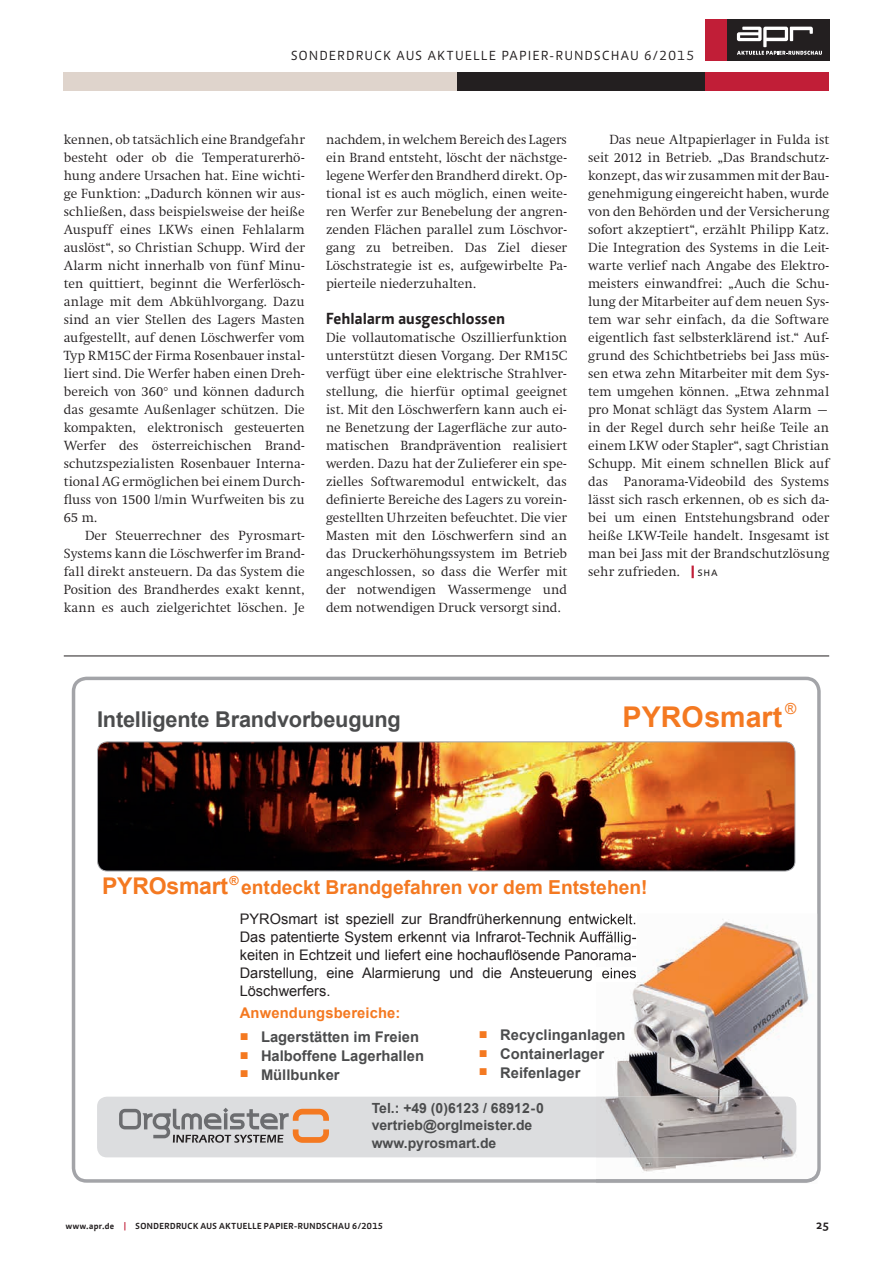
<style>
.page{position:relative;width:893px;height:1263px;background:#fff}
.page>*{position:absolute;margin:0;border:0;box-sizing:border-box;transform-origin:0 0}
.t1{font:700 28.65px "Arial";color:#f47921}
.t2{font:700 22.95px "Arial";letter-spacing:-.01em;color:#f47921}
.t3{font:700 21.75px "Arial";letter-spacing:-.01em;color:#4b4c4d}
.t4{font:700 19.2px "Arial";color:#f47921}
.t5{font:700 16.5px "Caput";color:#231f20}
.t6{font:15.3px "Arial";color:#f47921}
.t7{font:700 14.7px "Arial";color:#4b4c4d}
.t8{font:700 14.7px "Arial";letter-spacing:.01em;color:#f47921}
.t9{font:14.55px/18px "Arial";color:#231f20;text-align:justify}
.t10{font:700 13.95px/17.5px "Arial";color:#4b4c4d}
.t11{font:300 13.5px/18px "Swift LT Pro";letter-spacing:.005em;color:#231f20;text-align:justify}
.t12{font:13.5px "Caput";letter-spacing:.115em;color:#231f20}
.t13{font:700 12px "Caput Smallcaps";color:#231f20}
.t14{font:700 9px "Caput";letter-spacing:.05em;color:#231f20}
.s1{font-family:"Caput";font-weight:800;color:#c11e37}
.s2{font-family:"Caput Smallcaps";font-weight:400;font-size:12px}
.s3{color:#c11e37}
</style>
<div class="page">
<div style="left:64px;top:72px;width:394px;height:18px;background:#dfd4cc"></div>
<div style="left:457px;top:72px;width:249px;height:18px;background:#231f20"></div>
<div style="left:705px;top:72px;width:124px;height:18px;background:#c11e37"></div>
<hr style="left:64px;top:655px;width:765px;height:1px;background:#231f20">
<svg style="left:72px;top:677px;width:749px;height:506px"></svg>
<div style="left:97px;top:1097px;width:699px;height:60px;background:#dcdddf;border-radius:10px"></div>
<img style="left:98px;top:742px;width:697px;height:129px">
<div style="left:97px;top:741px;width:698px;height:130px;border:1px solid #a3a4a8;border-radius:10px"></div>
<svg style="left:119px;top:1108px;width:210px;height:35px"></svg>
<img style="left:596px;top:914px;width:221px;height:269px">
<img style="left:596px;top:1097px;width:200px;height:60px">
<img style="left:596px;top:914px;width:40px;height:13px">
<img style="left:596px;top:932px;width:40px;height:13px">
<img style="left:596px;top:950px;width:40px;height:10px">
<img style="left:596px;top:968px;width:40px;height:13px">
<div style="left:725px;top:19px;width:104px;height:42px;background:#231f20"></div>
<div style="left:705px;top:19px;width:21px;height:42px;background:#c11e37"></div>
<svg style="left:737px;top:27px;width:85px;height:28px"></svg>
<p class="t12" style="left:291px;top:48px;width:404px">SONDERDRUCK AUS AKTUELLE PAPIER-RUNDSCHAU 6/2015</p>
<p class="t11" style="left:64px;top:130px;width:242px">kennen, ob tatsächlich eine Brandgefahr besteht oder ob die Temperaturerhö&shy;hung andere Ursachen hat. Eine wichti&shy;ge Funktion: „Dadurch können wir aus&shy;schließen, dass beispielsweise der heiße Auspuff eines LKWs einen Fehlalarm auslöst“, so Christian Schupp. Wird der Alarm nicht innerhalb von fünf Minu&shy;ten quittiert, beginnt die Werferlösch&shy;anlage mit dem Abkühlvorgang. Dazu sind an vier Stellen des Lagers Masten aufgestellt, auf denen Löschwerfer vom Typ RM15C der Firma Rosenbauer instal&shy;liert sind. Die Werfer haben einen Dreh&shy;bereich von 360° und können dadurch das gesamte Außenlager schützen. Die kompakten, elektronisch gesteuerten Werfer des österreichischen Brand&shy;schutzspezialisten Rosenbauer Interna&shy;tional AG ermöglichen bei einem Durch&shy;fluss von 1500 l/min Wurfweiten bis zu 65 m.</p>
<p class="t11" style="left:64px;top:526px;width:242px;text-indent:21px">Der Steuerrechner des Pyrosmart-Systems kann die Löschwerfer im Brand&shy;fall direkt ansteuern. Da das System die Position des Brandherdes exakt kennt, kann es auch zielgerichtet löschen. Je</p>
<p class="t11" style="left:326px;top:130px;width:242px">nachdem, in welchem Bereich des Lagers ein Brand entsteht, löscht der nächstge&shy;legene Werfer den Brandherd direkt. Op&shy;tional ist es auch möglich, einen weite&shy;ren Werfer zur Benebelung der angren&shy;zenden Flächen parallel zum Löschvor&shy;gang zu betreiben. Das Ziel dieser Löschstrategie ist es, aufgewirbelte Pa&shy;pierteile niederzuhalten.</p>
<p class="t5" style="left:326px;top:308px;width:180px">Fehlalarm ausgeschlossen</p>
<p class="t11" style="left:326px;top:328px;width:242px">Die vollautomatische Oszillierfunktion unterstützt diesen Vorgang. Der RM15C verfügt über eine elektrische Strahlver&shy;stellung, die hierfür optimal geeignet ist. Mit den Löschwerfern kann auch ei&shy;ne Benetzung der Lagerfläche zur auto&shy;matischen Brandprävention realisiert werden. Dazu hat der Zulieferer ein spe&shy;zielles Softwaremodul entwickelt, das definierte Bereiche des Lagers zu vorein&shy;gestellten Uhrzeiten befeuchtet. Die vier Masten mit den Löschwerfern sind an das Druckerhöhungssystem im Betrieb angeschlossen, so dass die Werfer mit der notwendigen Wassermenge und dem notwendigen Druck versorgt sind.</p>
<p class="t11" style="left:588px;top:130px;width:242px;text-indent:21px">Das neue Altpapierlager in Fulda ist seit 2012 in Betrieb. „Das Brandschutz&shy;konzept, das wir zusammen mit der Bau&shy;genehmigung eingereicht haben, wurde von den Behörden und der Versicherung sofort akzeptiert“, erzählt Philipp Katz.<br>Die Integration des Systems in die Leit&shy;warte verlief nach Angabe des Elektro&shy;meisters einwandfrei: „Auch die Schu&shy;lung der Mitarbeiter auf dem neuen Sys&shy;tem war sehr einfach, da die Software eigentlich fast selbsterklärend ist.“ Auf&shy;grund des Schichtbetriebs bei Jass müs&shy;sen etwa zehn Mitarbeiter mit dem Sys&shy;tem umgehen können. „Etwa zehnmal pro Monat schlägt das System Alarm – in der Regel durch sehr heiße Teile an einem LKW oder Stapler“, sagt Christian Schupp. Mit einem schnellen Blick auf das Panorama-Videobild des Systems lässt sich rasch erkennen, ob es sich da&shy;bei um einen Entstehungsbrand oder heiße LKW-Teile handelt. Insgesamt ist man bei Jass mit der Brandschutzlösung sehr zufrieden. <span class="s1">|</span> <span class="s2">sha</span></p>
<h3 class="t3" style="left:97px;top:705px;width:305px">Intelligente Brandvorbeugung</h3>
<h1 class="t1" style="left:623px;top:698px;width:161px">PYROsmart</h1>
<p class="t6" style="left:785px;top:699px;width:13px">®</p>
<h2 class="t2" style="left:102px;top:870px;width:138px">PYROsmart<sup>®</sup></h2>
<h3 class="t4" style="left:241px;top:874px;width:408px">entdeckt Brandgefahren vor dem Entstehen!</h3>
<p class="t9" style="left:240px;top:910px;width:398px">PYROsmart ist speziell zur Brandfrüherkennung entwickelt.<br>Das patentierte System erkennt via Infrarot-Technik Auffällig&shy;keiten in Echtzeit und liefert eine hochauflösende Panorama-Darstellung, eine Alarmierung und die Ansteuerung eines Löschwerfers.</p>
<p class="t8" style="left:240px;top:1003px;width:162px">Anwendungsbereiche:</p>
<p class="t7" style="left:240px;top:1027px;width:181px"><sup>■</sup> Lagerstätten im Freien</p>
<p class="t7" style="left:240px;top:1046px;width:186px"><sup>■</sup> Halboffene Lagerhallen</p>
<p class="t7" style="left:240px;top:1065px;width:101px"><sup>■</sup> Müllbunker</p>
<p class="t7" style="left:479px;top:1025px;width:148px"><sup>■</sup> Recyclinganlagen</p>
<p class="t7" style="left:479px;top:1044px;width:127px"><sup>■</sup> Containerlager</p>
<p class="t7" style="left:479px;top:1063px;width:103px"><sup>■</sup> Reifenlager</p>
<p class="t10" style="left:372px;top:1099px;width:174px">Tel.: +49 (0)6123 / 68912-0 vertrieb@orglmeister.de www.pyrosmart.de</p>
<p class="t14" style="left:66px;top:1220px;width:319px">www.apr.de <span class="s3">|</span> SONDERDRUCK AUS AKTUELLE PAPIER-RUNDSCHAU 6/2015</p>
<p class="t13" style="left:816px;top:1218px;width:15px">25</p>
</div>
